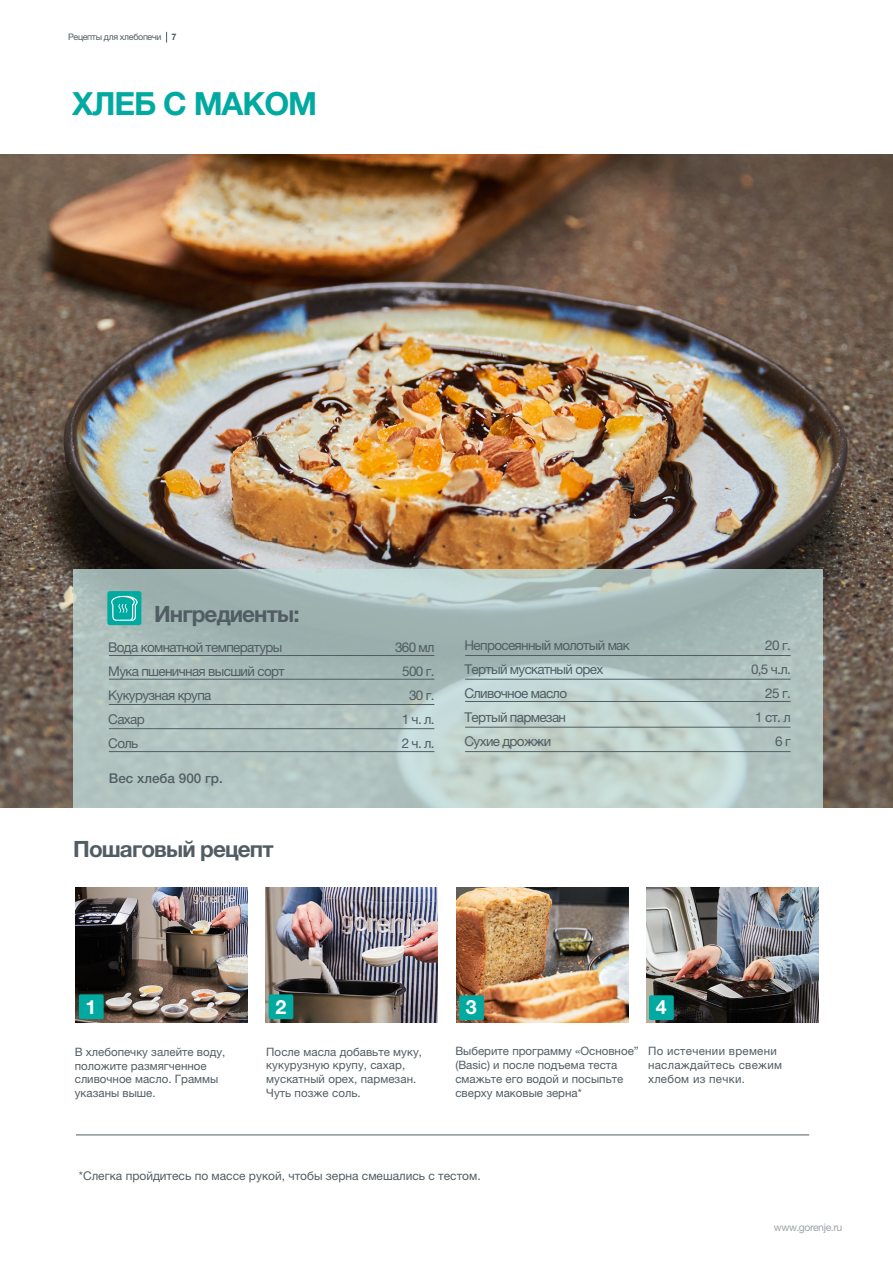
<style>
.page{position:relative;width:893px;height:1263px;background:#fff}
.page>*{position:absolute;margin:0;border:0;box-sizing:border-box;transform-origin:0 0}
.t1{font:700 31.95px "Helvetica Neue LTW1 G";letter-spacing:-.035em;color:#00aaa1}
.t2{font:700 22.5px "Helvetica Neue LTW1 G";letter-spacing:-.04em;color:#515d63}
.t3{font:700 19.65px "Helvetica Neue LTW1 G";color:#fff}
.t4{font:13.5px "Helvetica Neue LTW1 G";letter-spacing:-.05em;color:#515d63}
.t5{font:500 13.5px "Helvetica Neue LTW1 G";color:#515d63}
.t6{font:12px "Helvetica Neue LTW1 G";color:#515d63}
.t7{font:11.55px/13.8px "Helvetica Neue LTW1 G";color:#515d63}
.t8{font:11.55px/13.8px "Helvetica Neue LTW1 G";letter-spacing:.025em;color:#515d63}
.t9{font:10.5px "Helvetica Neue LTW1 G";letter-spacing:-.04em;color:#a1a5a8}
.t10{font:9px "Helvetica Neue LTW1 G";letter-spacing:-.04em;color:#515d63}
.s1{font-weight:700}
</style>
<div class="page">
<img style="left:0;top:155px;width:893px;height:653px">
<svg style="left:73px;top:570px;width:750px;height:238px;background:#b0c3c0"></svg>
<img style="left:76px;top:887px;width:172px;height:135px">
<img style="left:266px;top:887px;width:172px;height:135px">
<img style="left:456px;top:887px;width:172px;height:135px">
<img style="left:646px;top:887px;width:172px;height:135px">
<div style="left:79px;top:994px;width:25px;height:25px;background:#00aaa1;border-radius:2px"></div>
<div style="left:269px;top:994px;width:24px;height:25px;background:#00aaa1;border-radius:2px"></div>
<div style="left:459px;top:995px;width:25px;height:25px;background:#00aaa1;border-radius:2px"></div>
<div style="left:649px;top:995px;width:25px;height:25px;background:#00aaa1;border-radius:2px"></div>
<hr style="left:76px;top:1135px;width:733px;height:1px;background:#515d63">
<div style="left:107px;top:591px;width:34px;height:34px;background:#00aaa1;border-radius:2px"></div>
<svg style="left:111px;top:596px;width:27px;height:25px"></svg>
<hr style="left:109px;top:655px;width:325px;height:1px;background:#515d63">
<hr style="left:109px;top:679px;width:325px;height:1px;background:#515d63">
<hr style="left:109px;top:704px;width:325px;height:1px;background:#515d63">
<hr style="left:109px;top:728px;width:325px;height:1px;background:#515d63">
<hr style="left:465px;top:655px;width:325px;height:1px;background:#515d63">
<hr style="left:465px;top:679px;width:325px;height:1px;background:#515d63">
<hr style="left:465px;top:701px;width:325px;height:1px;background:#515d63">
<hr style="left:465px;top:727px;width:325px;height:1px;background:#515d63">
<hr style="left:109px;top:751px;width:325px;height:1px;background:#515d63">
<hr style="left:465px;top:751px;width:325px;height:1px;background:#515d63">
<p class="t10" style="left:68px;top:32px;width:110px">Рецепты для хлебопечи <span class="s1">7</span></p>
<h1 class="t1" style="left:72px;top:84px;width:247px">ХЛЕБ С МАКОМ</h1>
<h2 class="t2" style="left:154px;top:600px;width:147px">Ингредиенты:</h2>
<p class="t4" style="left:108px;top:638px;width:176px">Вода комнатной температуры</p>
<p class="t4" style="left:395px;top:638px;width:41px">360 мл</p>
<p class="t4" style="left:108px;top:662px;width:178px">Мука пшеничная высший сорт</p>
<p class="t4" style="left:402px;top:662px;width:34px">500 г.</p>
<p class="t4" style="left:108px;top:686px;width:105px">Кукурузная крупа</p>
<p class="t4" style="left:409px;top:686px;width:27px">30 г.</p>
<p class="t4" style="left:108px;top:710px;width:38px">Сахар</p>
<p class="t4" style="left:402px;top:710px;width:34px">1 ч. л.</p>
<p class="t4" style="left:108px;top:734px;width:31px">Соль</p>
<p class="t4" style="left:402px;top:734px;width:34px">2 ч. л.</p>
<p class="t5" style="left:109px;top:770px;width:115px">Вес хлеба 900 гр.</p>
<h2 class="t2" style="left:73px;top:835px;width:202px">Пошаговый рецепт</h2>
<p class="t4" style="left:464px;top:636px;width:167px">Непросеянный молотый мак</p>
<p class="t4" style="left:765px;top:636px;width:27px">20 г.</p>
<p class="t4" style="left:464px;top:660px;width:140px">Тертый мускатный орех</p>
<p class="t4" style="left:751px;top:660px;width:41px">0,5 ч.л.</p>
<p class="t4" style="left:464px;top:684px;width:104px">Сливочное масло</p>
<p class="t4" style="left:765px;top:684px;width:27px">25 г.</p>
<p class="t4" style="left:464px;top:708px;width:103px">Тертый пармезан</p>
<p class="t4" style="left:755px;top:708px;width:37px">1 ст. л</p>
<p class="t4" style="left:464px;top:732px;width:88px">Сухие дрожжи</p>
<p class="t4" style="left:775px;top:732px;width:17px">6 г</p>
<h3 class="t3" style="left:86px;top:995px;width:12px">1</h3>
<h3 class="t3" style="left:275px;top:995px;width:12px">2</h3>
<h3 class="t3" style="left:466px;top:995px;width:12px">3</h3>
<h3 class="t3" style="left:656px;top:995px;width:12px">4</h3>
<p class="t7" style="left:455px;top:1044px;width:185px">Выберите программу «Основное” (Basic) и после подъема теста смажьте его водой и посыпьте сверху маковые зерна*</p>
<p class="t7" style="left:75px;top:1044px;width:152px">В хлебопечку залейте воду, положите размягченное сливочное масло. Граммы указаны выше.</p>
<p class="t7" style="left:266px;top:1044px;width:157px">После масла добавьте муку, кукурузную крупу, сахар, мускатный орех, пармезан.<br>Чуть позже соль.</p>
<p class="t8" style="left:648px;top:1044px;width:136px">По истечении времени наслаждайтесь свежим хлебом из печки.</p>
<p class="t6" style="left:79px;top:1168px;width:403px">*Слегка пройдитесь по массе рукой, чтобы зерна смешались с тестом.</p>
<p class="t9" style="left:774px;top:1221px;width:70px">www.gorenje.ru</p>
</div>
